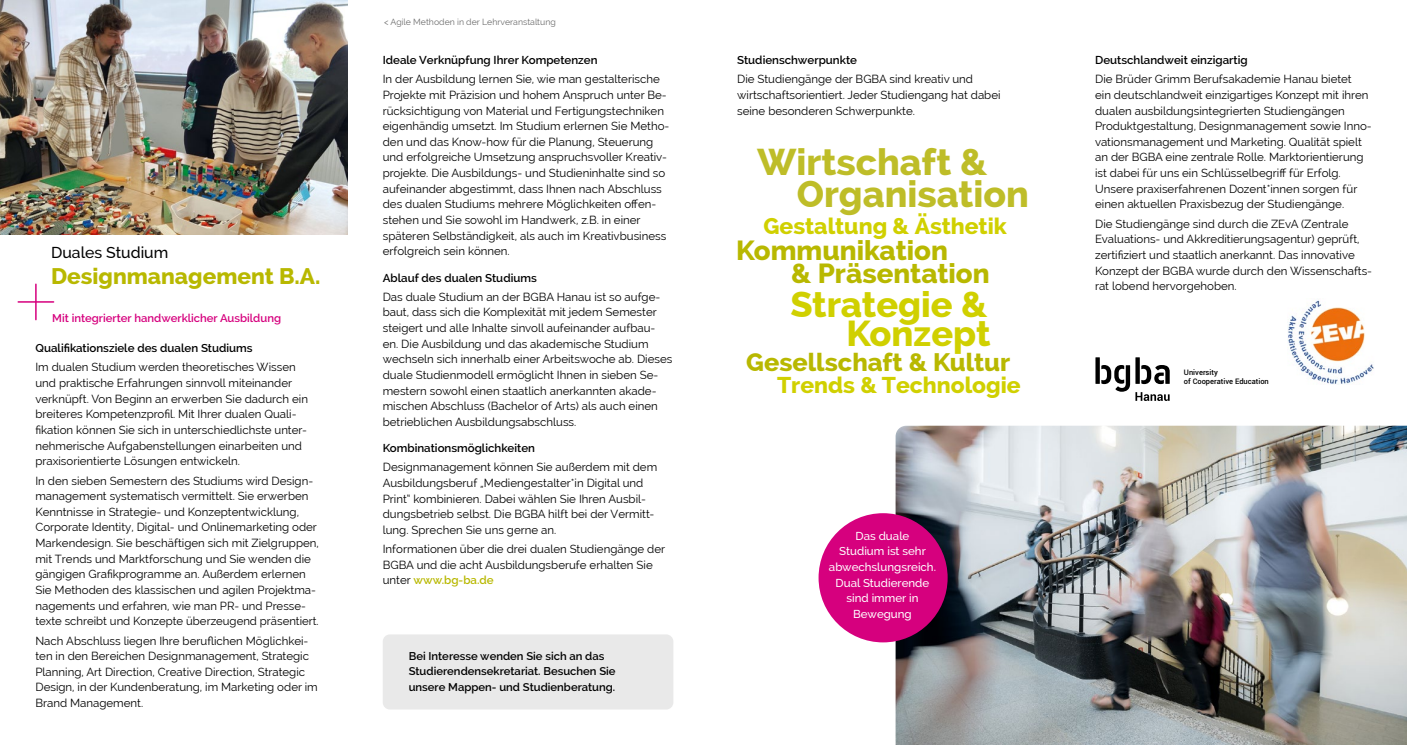
<style>
.page{position:relative;width:1407px;height:745px;background:#fff}
.page>*{position:absolute;margin:0;border:0;box-sizing:border-box;transform-origin:0 0}
.t1{font:800 37.38px/31.8px "Raleway";color:#bebd28}
.t2{font:800 36.12px/28.9px "Raleway";color:#d0d000;text-align:right}
.t3{font:800 27.62px/22.9px "Raleway";color:#b8b800}
.t4{font:800 25.38px "Raleway";color:#b8b800}
.t5{font:800 22.88px "Raleway";color:#d0d000}
.t6{font:800 22.62px "Raleway";color:#b8b800}
.t7{font:500 15.75px "Raleway";color:#000}
.t8{font:11.5px/15.6px "Raleway";color:#000}
.t9{font:600 11.5px "Raleway";color:#000}
.t10{font:500 11.5px/15.6px "Raleway";color:#fff;text-align:center}
.t11{font:600 11.25px/15.6px "Raleway";color:#000}
.t12{font:600 11.25px "Raleway";color:#d6007e}
.t13{font:8.75px "Raleway";color:#6e6e6e}
.t14{font:500 7.62px/9px "Roboto";color:#000}
.s1{font-weight:600;color:#b8b800}
</style>
<div class="page">
<img style="left:895px;top:425px;width:512px;height:319px">
<img style="left:0;top:0;width:347px;height:234px">
<div style="left:383px;top:634px;width:290px;height:75px;background:#e9e9e9;border-radius:7px"></div>
<svg style="left:1095px;top:357px;width:74px;height:43px"></svg>
<div style="left:818px;top:513px;width:129px;height:129px;background:#d6007e;border-radius:50%"></div>
<img style="left:1288px;top:300px;width:86px;height:84px">
<hr style="left:35px;top:284px;width:2px;height:35px;background:#d6007e">
<hr style="left:18px;top:301px;width:36px;height:1px;background:#d6007e">
<h3 class="t7" style="left:51px;top:243px;width:119px">Duales Studium</h3>
<h3 class="t6" style="left:51px;top:263px;width:271px">Designmanagement B.A.</h3>
<p class="t12" style="left:52px;top:311px;width:230px">Mit integrierter handwerklicher Ausbildung</p>
<p class="t9" style="left:35px;top:341px;width:219px">Qualifikationsziele des dualen Studiums</p>
<p class="t8" style="left:35px;top:359px;width:274px">Im dualen Studium werden theoretisches Wissen und praktische Erfahrungen sinnvoll miteinander verknüpft. Von Beginn an erwerben Sie dadurch ein breiteres Kompetenzprofil. Mit Ihrer dualen Quali&shy;fikation können Sie sich in unterschiedlichste unter&shy;nehmerische Aufgabenstellungen einarbeiten und praxisorientierte Lösungen entwickeln.</p>
<p class="t8" style="left:35px;top:472px;width:285px">In den sieben Semestern des Studiums wird Design&shy;management systematisch vermittelt. Sie erwerben Kenntnisse in Strategie- und Konzeptentwicklung, Corporate Identity, Digital- und Onlinemarketing oder Markendesign. Sie beschäftigen sich mit Zielgruppen, mit Trends und Marktforschung und Sie wenden die gängigen Grafikprogramme an. Außerdem erlernen Sie Methoden des klassischen und agilen Projektma&shy;nagements und erfahren, wie man PR- und Presse&shy;texte schreibt und Konzepte überzeugend präsentiert.</p>
<p class="t8" style="left:35px;top:632px;width:284px">Nach Abschluss liegen Ihre beruflichen Möglichkei&shy;ten in den Bereichen Designmanagement, Strategic Planning, Art Direction, Creative Direction, Strategic Design, in der Kundenberatung, im Marketing oder im Brand Management.</p>
<p class="t13" style="left:384px;top:16px;width:173px">&lt; Agile Methoden in der Lehrveranstaltung</p>
<p class="t9" style="left:383px;top:53px;width:216px">Ideale Verknüpfung Ihrer Kompetenzen</p>
<p class="t8" style="left:383px;top:71px;width:288px">In der Ausbildung lernen Sie, wie man gestalterische Projekte mit Präzision und hohem Anspruch unter Be&shy;rücksichtigung von Material und Fertigungstechniken eigenhändig umsetzt. Im Studium erlernen Sie Metho&shy;den und das Know-how für die Planung, Steuerung und erfolgreiche Umsetzung anspruchsvoller Kreativ&shy;projekte. Die Ausbildungs- und Studieninhalte sind so aufeinander abgestimmt, dass Ihnen nach Abschluss des dualen Studiums mehrere Möglichkeiten offen&shy;stehen und Sie sowohl im Handwerk, z.B. in einer späteren Selbständigkeit, als auch im Kreativbusiness erfolgreich sein können.</p>
<p class="t9" style="left:383px;top:271px;width:156px">Ablauf des dualen Studiums</p>
<p class="t8" style="left:383px;top:289px;width:291px">Das duale Studium an der BGBA Hanau ist so aufge&shy;baut, dass sich die Komplexität mit jedem Semester steigert und alle Inhalte sinvoll aufeinander aufbau&shy;en. Die Ausbildung und das akademische Studium wechseln sich innerhalb einer Arbeitswoche ab. Dieses duale Studienmodell ermöglicht Ihnen in sieben Se&shy;mestern sowohl einen staatlich anerkannten akade&shy;mischen Abschluss (Bachelor of Arts) als auch einen betrieblichen Ausbildungsabschluss.</p>
<p class="t9" style="left:383px;top:441px;width:154px">Kombinationsmöglichkeiten</p>
<p class="t8" style="left:383px;top:459px;width:276px">Designmanagement können Sie außerdem mit dem Ausbildungsberuf „Mediengestalter*in Digital und Print“ kombinieren. Dabei wählen Sie Ihren Ausbil&shy;dungsbetrieb selbst. Die BGBA hilft bei der Vermitt&shy;lung. Sprechen Sie uns gerne an.</p>
<p class="t8" style="left:383px;top:541px;width:284px">Informationen über die drei dualen Studiengänge der<br>BGBA und die acht Ausbildungsberufe erhalten Sie unter <span class="s1">www.bg-ba.de</span></p>
<p class="t11" style="left:409px;top:647px;width:208px">Bei Interesse wenden Sie sich an das<br>Studierendensekretariat. Besuchen Sie unsere Mappen- und Studienberatung.</p>
<p class="t9" style="left:737px;top:53px;width:121px">Studienschwerpunkte</p>
<p class="t8" style="left:737px;top:71px;width:265px">Die Studiengänge der BGBA sind kreativ und wirtschaftsorientiert. Jeder Studiengang hat dabei seine besonderen Schwerpunkte.</p>
<h1 class="t1" style="left:797px;top:146px;width:234px;text-indent:-39px">Wirtschaft &amp;<br>Organisation</h1>
<h3 class="t5" style="left:763px;top:212px;width:245px">Gestaltung &amp; Ästhetik</h3>
<h3 class="t3" style="left:791px;top:239px;width:200px;text-indent:-55px">Kommunikation<br>&amp; Präsentation</h3>
<h2 class="t2" style="left:790px;top:290px;width:201px">Strategie &amp;<br>Konzept</h2>
<h3 class="t4" style="left:746px;top:347px;width:266px">Gesellschaft &amp; Kultur</h3>
<h3 class="t5" style="left:777px;top:371px;width:245px">Trends &amp; Technologie</h3>
<p class="t10" style="left:829px;top:527px;width:109px">Das duale<br>Studium ist sehr abwechslungsreich.<br>Dual Studierende sind immer in<br>Bewegung</p>
<p class="t9" style="left:1095px;top:53px;width:154px">Deutschlandweit einzigartig</p>
<p class="t8" style="left:1095px;top:71px;width:278px">Die Brüder Grimm Berufsakademie Hanau bietet<br>ein deutschlandweit einzigartiges Konzept mit ihren dualen ausbildungsintegrierten Studiengängen Produktgestaltung, Designmanagement sowie Inno&shy;vationsmanagement und Marketing. Qualität spielt an der BGBA eine zentrale Rolle. Marktorientierung ist dabei für uns ein Schlüsselbegriff für Erfolg.<br>Unsere praxiserfahrenen Dozent*innen sorgen für einen aktuellen Praxisbezug der Studiengänge.</p>
<p class="t8" style="left:1095px;top:215px;width:278px">Die Studiengänge sind durch die ZEvA (Zentrale Evaluations- und Akkreditierungsagentur) geprüft, zertifiziert und staatlich anerkannt. Das innovative Konzept der BGBA wurde durch den Wissenschafts&shy;rat lobend hervorgehoben.</p>
<p class="t14" style="left:1184px;top:367px;width:86px">University<br>of Cooperative Education</p>
</div>
